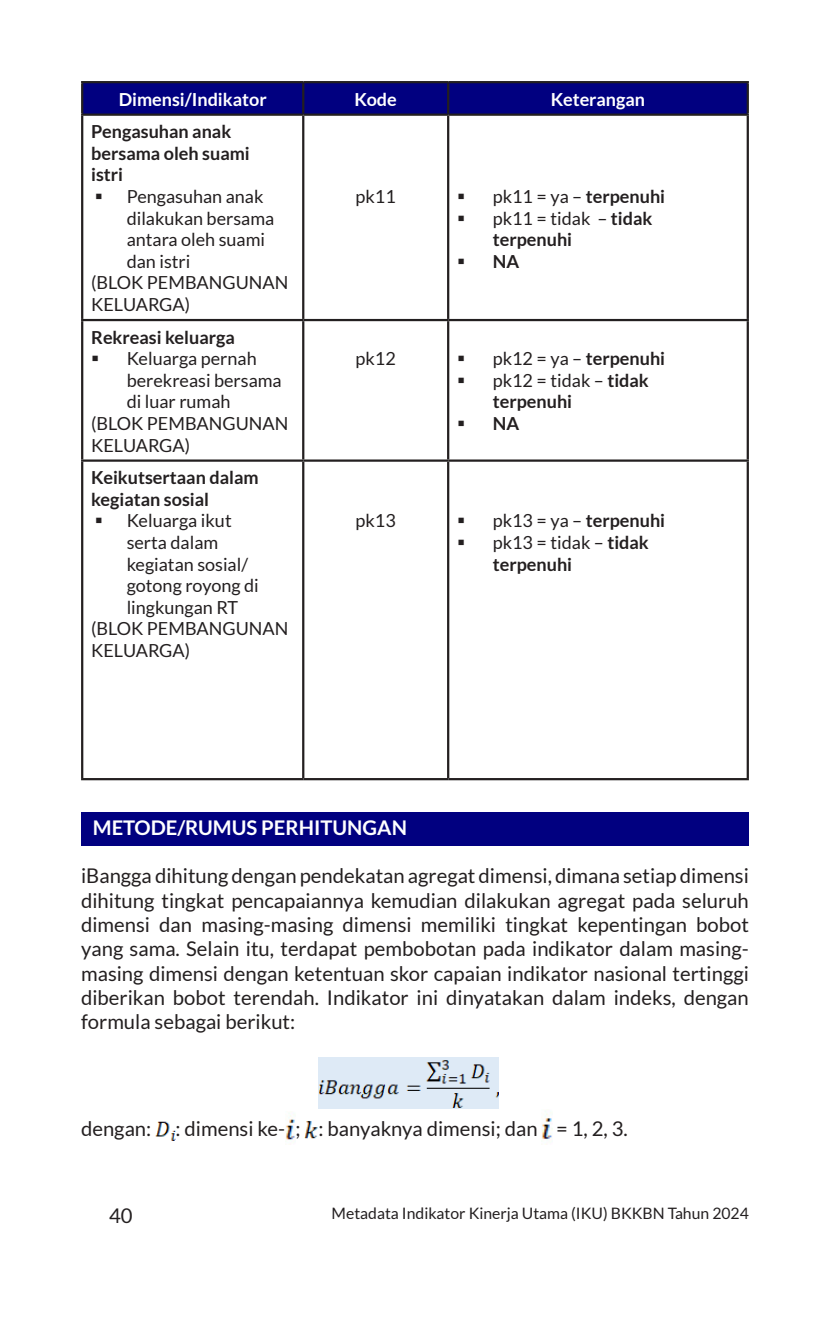
<style>
.page{position:relative;width:830px;height:1340px;background:#fff}
.page>*{position:absolute;margin:0;border:0;box-sizing:border-box;transform-origin:0 0}
.t1{font:20.25px/24.3px "Lato";color:#231f20;text-align:justify}
.t2{font:700 20.25px "Lato";color:#fff}
.t3{font:18px/21.6px "Lato";color:#231f20}
.t4{font:700 18px/21.6px "Lato";color:#231f20}
.t5{font:700 18px "Lato";color:#fff}
.t6{font:15.75px "Lato";color:#231f20}
.s1{font-weight:400}
</style>
<div class="page">
<div style="left:83px;top:83px;width:663px;height:30px;background:#010080"></div>
<svg style="left:83px;top:116px;width:663px;height:662px"></svg>
<hr style="left:302px;top:83px;width:2px;height:30px;background:#231f20">
<hr style="left:447px;top:83px;width:2px;height:30px;background:#231f20">
<hr style="left:81px;top:113px;width:222px;height:3px;background:#231f20">
<hr style="left:81px;top:116px;width:2px;height:203px;background:#231f20">
<hr style="left:303px;top:113px;width:145px;height:3px;background:#231f20">
<hr style="left:302px;top:116px;width:2px;height:203px;background:#231f20">
<hr style="left:448px;top:113px;width:300px;height:3px;background:#231f20">
<hr style="left:447px;top:116px;width:2px;height:203px;background:#231f20">
<hr style="left:746px;top:116px;width:2px;height:203px;background:#231f20">
<hr style="left:81px;top:319px;width:222px;height:2px;background:#231f20">
<hr style="left:81px;top:321px;width:2px;height:138px;background:#231f20">
<hr style="left:303px;top:319px;width:145px;height:2px;background:#231f20">
<hr style="left:302px;top:321px;width:2px;height:138px;background:#231f20">
<hr style="left:448px;top:319px;width:300px;height:2px;background:#231f20">
<hr style="left:447px;top:321px;width:2px;height:138px;background:#231f20">
<hr style="left:746px;top:321px;width:2px;height:138px;background:#231f20">
<hr style="left:81px;top:459px;width:222px;height:3px;background:#231f20">
<hr style="left:81px;top:462px;width:2px;height:316px;background:#231f20">
<hr style="left:303px;top:459px;width:145px;height:3px;background:#231f20">
<hr style="left:302px;top:462px;width:2px;height:316px;background:#231f20">
<hr style="left:448px;top:459px;width:300px;height:3px;background:#231f20">
<hr style="left:447px;top:462px;width:2px;height:316px;background:#231f20">
<hr style="left:746px;top:462px;width:2px;height:316px;background:#231f20">
<hr style="left:81px;top:778px;width:222px;height:2px;background:#231f20">
<hr style="left:303px;top:778px;width:145px;height:2px;background:#231f20">
<hr style="left:448px;top:778px;width:300px;height:2px;background:#231f20">
<hr style="left:81px;top:81px;width:222px;height:2px;background:#231f20">
<hr style="left:81px;top:83px;width:2px;height:30px;background:#231f20">
<hr style="left:303px;top:81px;width:145px;height:2px;background:#231f20">
<hr style="left:448px;top:81px;width:300px;height:2px;background:#231f20">
<hr style="left:746px;top:83px;width:2px;height:30px;background:#231f20">
<div style="left:81px;top:812px;width:667px;height:33px;background:#010080"></div>
<img style="left:319px;top:1057px;width:179px;height:51px">
<img style="left:155px;top:1121px;width:20px;height:19px">
<img style="left:285px;top:1115px;width:10px;height:26px">
<img style="left:304px;top:1121px;width:14px;height:18px">
<img style="left:541px;top:1111px;width:11px;height:29px">
<svg style="left:103px;top:203px;width:18px;height:1px"></svg>
<svg style="left:465px;top:203px;width:18px;height:1px"></svg>
<svg style="left:465px;top:224px;width:18px;height:1px"></svg>
<svg style="left:465px;top:268px;width:18px;height:1px"></svg>
<svg style="left:99px;top:365px;width:18px;height:1px"></svg>
<svg style="left:465px;top:365px;width:18px;height:1px"></svg>
<svg style="left:465px;top:387px;width:18px;height:1px"></svg>
<svg style="left:465px;top:430px;width:18px;height:1px"></svg>
<svg style="left:103px;top:527px;width:18px;height:1px"></svg>
<svg style="left:465px;top:527px;width:18px;height:1px"></svg>
<svg style="left:465px;top:549px;width:18px;height:1px"></svg>
<p class="t5" style="left:119px;top:89px;width:149px">Dimensi/Indikator</p>
<p class="t5" style="left:354px;top:89px;width:44px">Kode</p>
<p class="t5" style="left:550px;top:89px;width:96px">Keterangan</p>
<p class="t4" style="left:91px;top:120px;width:160px">Pengasuhan anak bersama oleh suami istri</p>
<p class="t3" style="left:127px;top:185px;width:149px;text-indent:-32px">▪ Pengasuhan anak dilakukan bersama antara oleh suami dan istri</p>
<p class="t3" style="left:91px;top:272px;width:198px">(BLOK PEMBANGUNAN<br>KELUARGA)</p>
<p class="t3" style="left:355px;top:185px;width:42px">pk11</p>
<p class="t4" style="left:457px;top:185px;width:209px">▪ <span class="s1">pk11 = ya –</span> terpenuhi</p>
<p class="t4" style="left:492px;top:207px;width:161px;text-indent:-36px">▪ <span class="s1">pk11 = tidak –</span> tidak terpenuhi</p>
<p class="t4" style="left:457px;top:250px;width:63px">▪ NA</p>
<p class="t4" style="left:91px;top:326px;width:145px">Rekreasi keluarga</p>
<p class="t3" style="left:127px;top:348px;width:156px;text-indent:-35px">▪ Keluarga pernah berekreasi bersama di luar rumah</p>
<p class="t3" style="left:91px;top:412px;width:198px">(BLOK PEMBANGUNAN<br>KELUARGA)</p>
<p class="t4" style="left:91px;top:466px;width:169px">Keikutsertaan dalam kegiatan sosial</p>
<p class="t3" style="left:127px;top:510px;width:133px;text-indent:-32px">▪ Keluarga ikut serta dalam kegiatan sosial/ gotong royong di lingkungan RT</p>
<p class="t3" style="left:91px;top:618px;width:198px">(BLOK PEMBANGUNAN<br>KELUARGA)</p>
<p class="t3" style="left:355px;top:348px;width:42px">pk12</p>
<p class="t4" style="left:457px;top:347px;width:209px">▪ <span class="s1">pk12 = ya –</span> terpenuhi</p>
<p class="t4" style="left:492px;top:369px;width:157px;text-indent:-36px">▪ <span class="s1">pk12 = tidak –</span> tidak terpenuhi</p>
<p class="t4" style="left:457px;top:412px;width:63px">▪ NA</p>
<p class="t3" style="left:355px;top:510px;width:42px">pk13</p>
<p class="t4" style="left:457px;top:509px;width:209px">▪ <span class="s1">pk13 = ya –</span> terpenuhi</p>
<p class="t4" style="left:492px;top:531px;width:157px;text-indent:-36px">▪ <span class="s1">pk13 = tidak –</span> tidak terpenuhi</p>
<p class="t2" style="left:93px;top:815px;width:315px">METODE/RUMUS PERHITUNGAN</p>
<p class="t1" style="left:81px;top:863px;width:669px">iBangga dihitung dengan pendekatan agregat dimensi, dimana setiap dimensi dihitung tingkat pencapaiannya kemudian dilakukan agregat pada seluruh dimensi dan masing-masing dimensi memiliki tingkat kepentingan bobot yang sama. Selain itu, terdapat pembobotan pada indikator dalam masing&shy;masing dimensi dengan ketentuan skor capaian indikator nasional tertinggi diberikan bobot terendah. Indikator ini dinyatakan dalam indeks, dengan formula sebagai berikut:</p>
<p class="t1" style="left:81px;top:1116px;width:548px">dengan: : dimensi ke- ; : banyaknya dimensi; dan = 1, 2, 3.</p>
<p class="t1" style="left:109px;top:1202px;width:25px">40</p>
<p class="t6" style="left:331px;top:1204px;width:418px">Metadata Indikator Kinerja Utama (IKU) BKKBN Tahun 2024</p>
</div>
